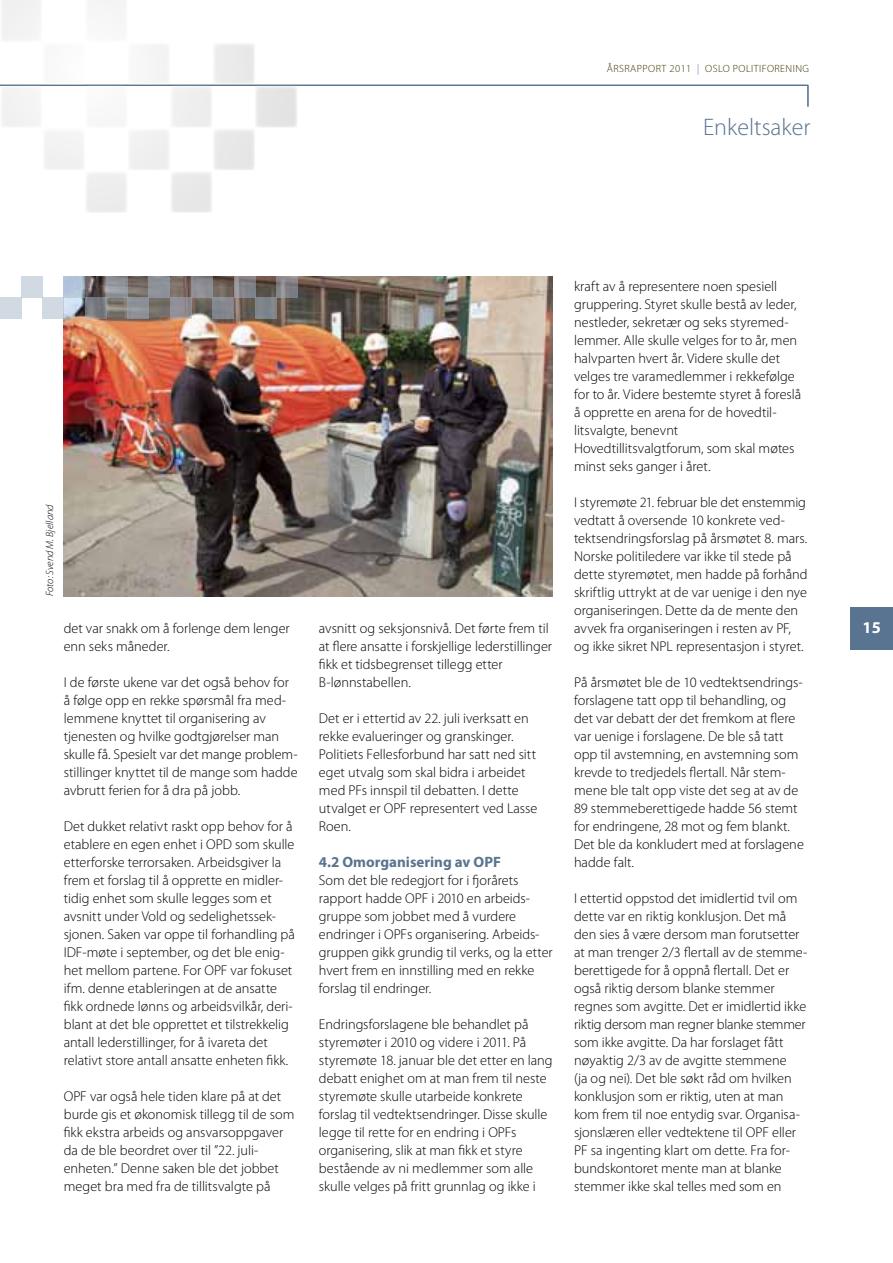
<style>
.page{position:relative;width:893px;height:1263px;background:#fff}
.page>*{position:absolute;margin:0;border:0;box-sizing:border-box;transform-origin:0 0}
.t1{font:300 24px "Myriad Pro";color:#597490}
.t2{font:700 16.5px "Myriad Pro";color:#fff}
.t3{font:700 15px "Myriad Pro";color:#597490}
.t4{font:300 14.25px/18px "Myriad Pro";color:#000}
.t5{font:300 10.5px "Myriad Pro";letter-spacing:.04em;color:#3d3600}
.t6{font:italic 300 10.5px "Myriad Pro";letter-spacing:.005em;color:#000}
.s1{color:#597490}
</style>
<div class="page">
<svg style="left:297px;top:84px;width:512px;height:23px"></svg>
<svg style="left:0;top:0;width:297px;height:212px"></svg>
<img style="left:64px;top:276px;width:489px;height:321px">
<div style="left:43px;top:298px;width:21px;height:21px;background:#d1d9e3"></div>
<svg style="left:276px;top:276px;width:22px;height:22px"></svg>
<div style="left:21px;top:276px;width:22px;height:22px;background:#d1d9e3"></div>
<div style="left:255px;top:298px;width:21px;height:21px;background:#7f858b"></div>
<div style="left:0;top:298px;width:21px;height:21px;background:#d1d9e3"></div>
<svg style="left:234px;top:276px;width:21px;height:22px"></svg>
<div style="left:213px;top:298px;width:21px;height:21px;background:#83878e"></div>
<div style="left:191px;top:276px;width:22px;height:22px;background:linear-gradient(to bottom,#85848a,#939499)"></div>
<svg style="left:170px;top:298px;width:21px;height:21px"></svg>
<div style="left:149px;top:276px;width:21px;height:22px;background:#8d9199"></div>
<div style="left:128px;top:298px;width:21px;height:21px;background:#8c9197"></div>
<svg style="left:106px;top:276px;width:22px;height:22px"></svg>
<svg style="left:85px;top:298px;width:21px;height:21px"></svg>
<svg style="left:64px;top:276px;width:21px;height:22px"></svg>
<div style="left:850px;top:607px;width:43px;height:43px;background:#597490"></div>
<p class="t5" style="left:607px;top:62px;width:204px">ÅRSRAPPORT 2011 <span class="s1">|</span> OSLO POLITIFORENING</p>
<h1 class="t1" style="left:703px;top:114px;width:109px">Enkeltsaker</h1>
<p class="t6" style="left:44px;top:596px;width:94px;rotate:-90deg">Foto: Svend M. Bjelland</p>
<p class="t4" style="left:64px;top:620px;width:227px">det var snakk om å forlenge dem lenger enn seks måneder.</p>
<p class="t4" style="left:64px;top:674px;width:235px">I de første ukene var det også behov for å følge opp en rekke spørsmål fra med&shy;lemmene knyttet til organisering av tjenesten og hvilke godtgjørelser man skulle få. Spesielt var det mange problem&shy;stillinger knyttet til de mange som hadde avbrutt ferien for å dra på jobb.</p>
<p class="t4" style="left:64px;top:818px;width:233px">Det dukket relativt raskt opp behov for å etablere en egen enhet i OPD som skulle etterforske terrorsaken. Arbeidsgiver la frem et forslag til å opprette en midler&shy;tidig enhet som skulle legges som et avsnitt under Vold og sedelighetssek&shy;sjonen. Saken var oppe til forhandling på IDF-møte i september, og det ble enig&shy;het mellom partene. For OPF var fokuset ifm. denne etableringen at de ansatte fikk ordnede lønns og arbeidsvilkår, deri&shy;blant at det ble opprettet et tilstrekkelig antall lederstillinger, for å ivareta det relativt store antall ansatte enheten fikk.</p>
<p class="t4" style="left:64px;top:1088px;width:232px">OPF var også hele tiden klare på at det burde gis et økonomisk tillegg til de som fikk ekstra arbeids og ansvarsoppgaver da de ble beordret over til ”22. juli-- enheten.” Denne saken ble det jobbet meget bra med fra de tillitsvalgte på</p>
<p class="t4" style="left:319px;top:620px;width:235px">avsnitt og seksjonsnivå. Det førte frem til at flere ansatte i forskjellige lederstillinger fikk et tidsbegrenset tillegg etter B-lønnstabellen.</p>
<p class="t4" style="left:319px;top:710px;width:220px">Det er i ettertid av 22. juli iverksatt en rekke evalueringer og granskinger.<br>Politiets Fellesforbund har satt ned sitt eget utvalg som skal bidra i arbeidet med PFs innspil til debatten. I dette utvalget er OPF representert ved Lasse Roen.</p>
<p class="t3" style="left:319px;top:854px;width:184px">4.2 Omorganisering av OPF</p>
<p class="t4" style="left:319px;top:872px;width:235px">Som det ble redegjort for i fjorårets rapport hadde OPF i 2010 en arbeids&shy;gruppe som jobbet med å vurdere endringer i OPFs organisering. Arbeids&shy;gruppen gikk grundig til verks, og la etter hvert frem en innstilling med en rekke forslag til endringer.</p>
<p class="t4" style="left:319px;top:1016px;width:235px">Endringsforslagene ble behandlet på styremøter i 2010 og videre i 2011. På styremøte 18. januar ble det etter en lang debatt enighet om at man frem til neste styremøte skulle utarbeide konkrete forslag til vedtektsendringer. Disse skulle legge til rette for en endring i OPFs organisering, slik at man fikk et styre bestående av ni medlemmer som alle skulle velges på fritt grunnlag og ikke i</p>
<p class="t4" style="left:574px;top:278px;width:229px">kraft av å representere noen spesiell gruppering. Styret skulle bestå av leder, nestleder, sekretær og seks styremed&shy;lemmer. Alle skulle velges for to år, men halvparten hvert år. Videre skulle det velges tre varamedlemmer i rekkefølge for to år. Videre bestemte styret å foreslå å opprette en arena for de hovedtil&shy;litsvalgte, benevnt Hovedtillitsvalgtforum, som skal møtes minst seks ganger i året.</p>
<p class="t4" style="left:574px;top:494px;width:235px">I styremøte 21. februar ble det enstemmig vedtatt å oversende 10 konkrete ved&shy;tektsendringsforslag på årsmøtet 8. mars.<br>Norske politiledere var ikke til stede på dette styremøtet, men hadde på forhånd skriftlig uttrykt at de var uenige i den nye organiseringen. Dette da de mente den avvek fra organiseringen i resten av PF, og ikke sikret NPL representasjon i styret.</p>
<p class="t4" style="left:574px;top:674px;width:231px">På årsmøtet ble de 10 vedtektsendrings&shy;forslagene tatt opp til behandling, og det var debatt der det fremkom at flere var uenige i forslagene. De ble så tatt opp til avstemning, en avstemning som krevde to tredjedels flertall. Når stem&shy;mene ble talt opp viste det seg at av de 89 stemmeberettigede hadde 56 stemt for endringene, 28 mot og fem blankt.<br>Det ble da konkludert med at forslagene hadde falt.</p>
<p class="t4" style="left:574px;top:889px;width:235px">I ettertid oppstod det imidlertid tvil om dette var en riktig konklusjon. Det må den sies å være dersom man forutsetter at man trenger 2/3 flertall av de stemme&shy;berettigede for å oppnå flertall. Det er også riktig dersom blanke stemmer regnes som avgitte. Det er imidlertid ikke riktig dersom man regner blanke stemmer som ikke avgitte. Da har forslaget fått nøyaktig 2/3 av de avgitte stemmene<br>(ja og nei). Det ble søkt råd om hvilken konklusjon som er riktig, uten at man kom frem til noe entydig svar. Organisa&shy;sjonslæren eller vedtektene til OPF eller PF sa ingenting klart om dette. Fra for&shy;bundskontoret mente man at blanke stemmer ikke skal telles med som en</p>
<p class="t2" style="left:862px;top:618px;width:20px">15</p>
</div>
